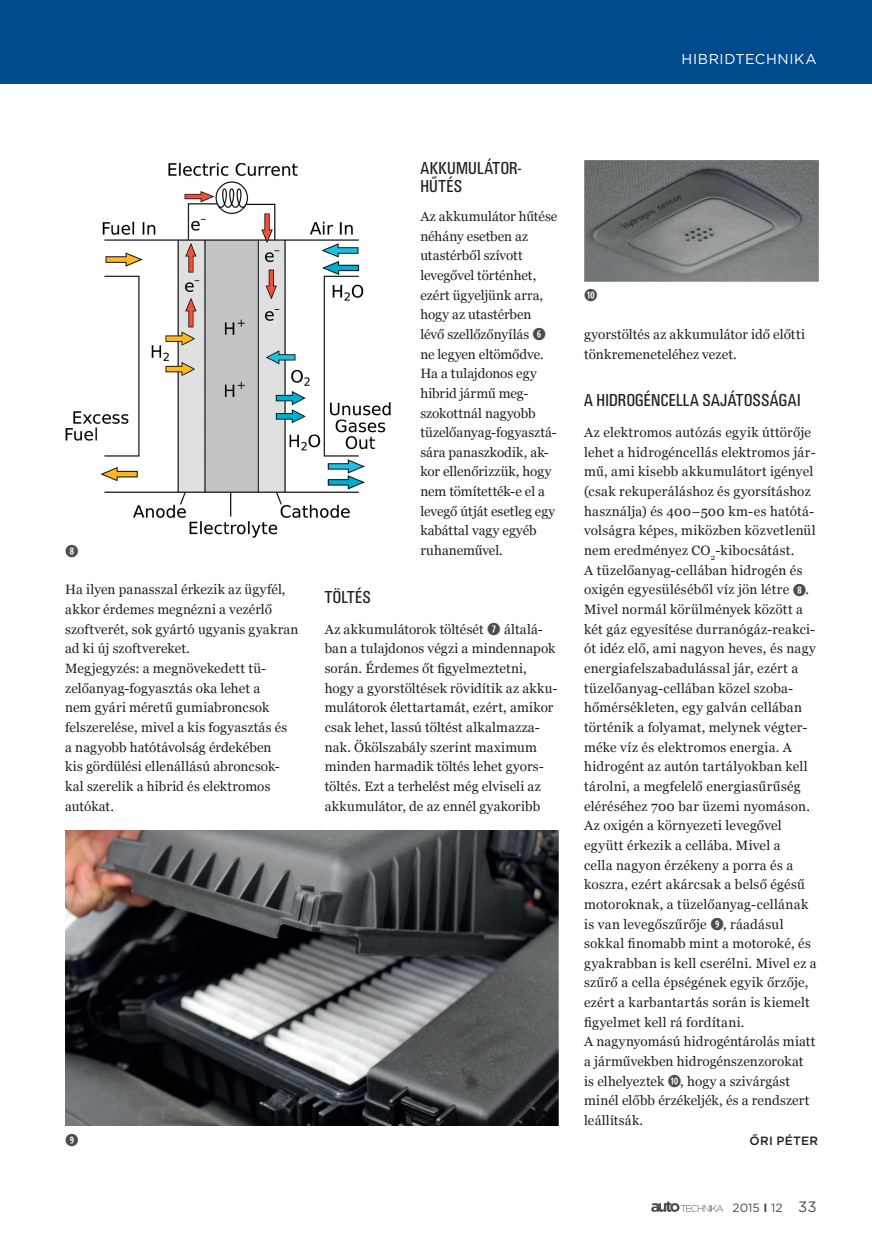
<style>
.page{position:relative;width:872px;height:1246px;background:#fff}
.page>*{position:absolute;margin:0;border:0;box-sizing:border-box;transform-origin:0 0}
.Alcim_uj{font:18px/18px "U001 Con";letter-spacing:.015em;color:#231f20}
.szoveg_uj{font:16.5px "Combi Numerals Ltd";color:#4b4c4d}
.t1{font:14.25px "Gotham";letter-spacing:.045em;color:#fff}
.szoveg_uj-2{font:13.5px/19.6px "Georgia";letter-spacing:.01em;color:#231f20}
.t2{font:12px "Gotham";color:#4b4c4d}
.szerzo_uj{font:500 12px "Gotham";letter-spacing:.025em;color:#231f20}
.s1{font-family:"Combi Numerals Ltd";font-size:16.5px;color:#4b4c4d}
.s2{font-weight:700}
.s3{font-size:15px}
</style>
<div class="page">
<svg style="left:651px;top:1201px;width:72px;height:11px"></svg>
<img style="left:65px;top:162px;width:326px;height:376px">
<img style="left:584px;top:160px;width:234px;height:122px">
<img style="left:65px;top:830px;width:493px;height:295px">
<div style="left:0;top:0;width:872px;height:83px;background:#004a8d"></div>
<p class="t1" style="left:681px;top:50px;width:137px">HIBRIDTECHNIKA</p>
<p class="szoveg_uj" style="left:65px;top:541px;width:15px">➑</p>
<p class="szoveg_uj-2" style="left:65px;top:579px;width:235px">Ha ilyen panasszal érkezik az ügyfél, akkor érdemes megnézni a vezérlő szoftverét, sok gyártó ugyanis gyakran ad ki új szoftvereket.</p>
<p class="szoveg_uj-2" style="left:65px;top:658px;width:224px">Megjegyzés: a megnövekedett tü&shy;zelőanyag-fogyasztás oka lehet a nem gyári méretű gumiabroncsok felszerelése, mivel a kis fogyasztás és a nagyobb hatótávolság érdekében kis gördülési ellenállású abroncsok&shy;kal szerelik a hibrid és elektromos autókat.</p>
<p class="Alcim_uj" style="left:420px;top:159px;width:102px">AKKUMULÁTOR-<br>HŰTÉS</p>
<p class="szoveg_uj-2" style="left:420px;top:206px;width:139px">Az akkumulátor hűtése néhány esetben az utastérből szívott levegővel történhet, ezért ügyeljünk arra, hogy az utastérben lévő szellőzőnyílás <span class="s1">➏ </span>ne legyen eltömődve.<br>Ha a tulajdonos egy hibrid jármű meg&shy;szokottnál nagyobb tüzelőanyag-fogyasztá&shy;sára panaszkodik, ak&shy;kor ellenőrizzük, hogy nem tömítették-e el a levegő útját esetleg egy kabáttal vagy egyéb ruhaneművel.</p>
<p class="Alcim_uj" style="left:325px;top:588px;width:48px">TÖLTÉS</p>
<p class="szoveg_uj-2" style="left:325px;top:619px;width:234px">Az akkumulátorok töltését <span class="s1">➐</span> általá&shy;ban a tulajdonos végzi a mindennapok során. Érdemes őt figyelmeztetni, hogy a gyorstöltések rövidítik az akku&shy;mulátorok élettartamát, ezért, amikor csak lehet, lassú töltést alkalmazza&shy;nak. Ökölszabály szerint maximum minden harmadik töltés lehet gyors&shy;töltés. Ezt a terhelést még elviseli az akkumulátor, de az ennél gyakoribb</p>
<p class="szoveg_uj" style="left:65px;top:1131px;width:15px">➒</p>
<p class="szoveg_uj" style="left:584px;top:286px;width:15px">➓</p>
<p class="szoveg_uj-2" style="left:584px;top:324px;width:222px">gyorstöltés az akkumulátor idő előtti tönkremeneteléhez vezet.</p>
<p class="Alcim_uj" style="left:584px;top:392px;width:218px">A HIDROGÉNCELLA SAJÁTOSSÁGAI</p>
<p class="szoveg_uj-2" style="left:584px;top:422px;width:234px">Az elektromos autózás egyik úttörője lehet a hidrogéncellás elektromos jár&shy;mű, ami kisebb akkumulátort igényel (csak rekuperáláshoz és gyorsításhoz használja) és 400–500 km-es hatótá&shy;volságra képes, miközben közvetlenül nem eredményez CO<sub>2</sub>-kibocsátást.<br>A tüzelőanyag-cellában hidrogén és oxigén egyesüléséből víz jön létre <span class="s1">➑</span>.<br>Mivel normál körülmények között a két gáz egyesítése durranógáz-reakci&shy;ót idéz elő, ami nagyon heves, és nagy energiafelszabadulással jár, ezért a tüzelőanyag-cellában közel szoba&shy;hőmérsékleten, egy galván cellában történik a folyamat, melynek végter&shy;méke víz és elektromos energia. A hidrogént az autón tartályokban kell tárolni, a megfelelő energiasűrűség eléréséhez 700 bar üzemi nyomáson.<br>Az oxigén a környezeti levegővel együtt érkezik a cellába. Mivel a<br>cella nagyon érzékeny a porra és a koszra, ezért akárcsak a belső égésű motoroknak, a tüzelőanyag-cellának is van levegőszűrője <span class="s1">➒</span>, ráadásul sokkal finomabb mint a motoroké, és gyakrabban is kell cserélni. Mivel ez a szűrő a cella épségének egyik őrzője, ezért a karbantartás során is kiemelt figyelmet kell rá fordítani.</p>
<p class="szoveg_uj-2" style="left:584px;top:1031px;width:233px">A nagynyomású hidrogéntárolás miatt a járművekben hidrogénszenzorokat is elhelyeztek <span class="s1">➓</span>, hogy a szivárgást minél előbb érzékeljék, és a rendszert leállítsák.</p>
<p class="szerzo_uj" style="left:749px;top:1132px;width:70px">ŐRI PÉTER</p>
<p class="t2" style="left:732px;top:1200px;width:86px">2015 <span class="s2">I</span> 12 <span class="s3">33</span></p>
</div>
